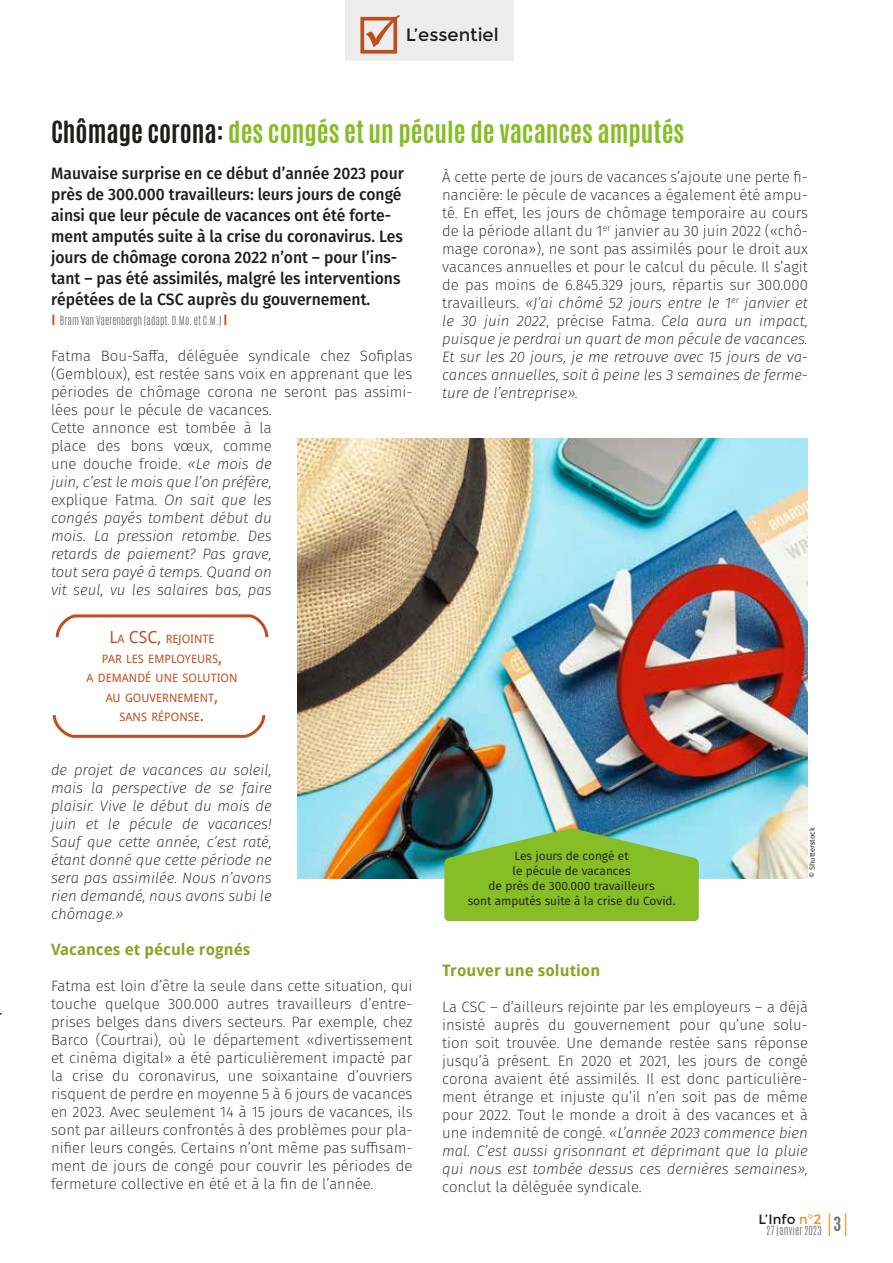
<style>
.page{position:relative;width:893px;height:1263px;background:#fff}
.page>*{position:absolute;margin:0;border:0;box-sizing:border-box;transform-origin:0 0}
.t1{font:300 25.95px "Antonio";color:#ec9228;scale:.64 1}
.t2{font:700 25.5px "Antonio";color:#87bd25}
.t3{font:18px "Montserrat";color:#1d1d1b}
.t4{font:500 16.5px/21px "Fira Sans";color:#1d1d1b;scale:.95 1}
.t5{font:700 15.75px "Droid Sans";color:#89a422}
.t6{font:200 15px/18px "Fira Sans";color:#1d1d1b;text-align:justify}
.t7{font:italic 200 15px/18px "Fira Sans";color:#1d1d1b;text-align:justify}
.t8{font:13.5px "Montserrat";color:#1d1d1b}
.t9{font:12px/15px "Fira Sans";color:#1d1d1b;text-align:center}
.t10{font:11.55px/19.5px "Droid Sans";color:#c24c1d;text-align:center}
.t11{font:300 10.5px "Antonio";color:#70706f}
.t12{font:300 10.5px "Antonio";letter-spacing:.035em;color:#70706f}
.t13{font:7.5px "Fira Sans";color:#1d1d1b}
.s1{color:#1d1d1b}
.s2{font-family:"Montserrat";font-weight:400;font-size:15px;color:#c24c1d}
.s3{font-style:italic}
.s4{font-size:16.5px}
.s5{color:#ec9228}
</style>
<div class="page">
<div style="left:345px;top:0;width:169px;height:61px;background:#ededed"></div>
<svg style="left:360px;top:15px;width:40px;height:39px"></svg>
<svg style="left:55px;top:614px;width:214px;height:24px"></svg>
<svg style="left:52px;top:715px;width:214px;height:23px"></svg>
<img style="left:297px;top:438px;width:511px;height:440px">
<svg style="left:444px;top:828px;width:255px;height:93px;background:#83bc40"></svg>
<p class="t3" style="left:406px;top:24px;width:95px">L’essentiel</p>
<h2 class="t2" style="left:51px;top:113px;width:635px"><span class="s1">Chômage corona:</span> des congés et un pécule de vacances amputés</h2>
<p class="t4" style="left:51px;top:163px;width:373px">Mauvaise surprise en ce début d’année 2023 pour près de 300.000 travailleurs: leurs jours de congé ainsi que leur pécule de vacances ont été forte&shy;ment amputés suite à la crise du coronavirus. Les jours de chômage corona 2022 n’ont – pour l’ins&shy;tant – pas été assimilés, malgré les interventions répétées de la CSC auprès du gouvernement.</p>
<p class="t11" style="left:51px;top:313px;width:178px"><span class="s2">I</span> Bram Van Vaerenbergh (adapt. D.Mo. et C.M.) <span class="s2">I</span></p>
<p class="t6" style="left:51px;top:347px;width:363px;text-align:left">Fatma Bou-Saffa, déléguée syndicale chez Sofiplas (Gembloux), est restée sans voix en apprenant que les périodes de chômage corona ne seront pas assimi&shy;lées pour le pécule de vacances.<br>Cette annonce est tombée à la<br>place des bons vœux, comme<br>une douche froide. <span class="s3">«Le mois de<br>juin, c’est le mois que l’on préfère,<br></span>explique Fatma<span class="s3">. On sait que les<br>congés payés tombent début du<br>mois. La pression retombe. Des<br>retards de paiement? Pas grave,<br>tout sera payé à temps. Quand on<br>vit seul, vu les salaires bas, pas</span></p>
<p class="t10" style="left:87px;top:629px;width:152px"><span class="s4">L</span>A <span class="s4">CSC,</span> REJOINTE<br>PAR LES EMPLOYEURS<span class="s4">,<br></span>A DEMANDÉ UNE SOLUTION<br>AU GOUVERNEMENT<span class="s4">,<br></span>SANS RÉPONSE<span class="s4">.</span></p>
<p class="t7" style="left:51px;top:761px;width:222px">de projet de vacances au soleil, mais la perspective de se faire plaisir. Vive le début du mois de juin et le pécule de vacances!<br>Sauf que cette année, c’est raté, étant donné que cette période ne sera pas assimilée. Nous n’avons rien demandé, nous avons subi le chômage.»</p>
<p class="t5" style="left:51px;top:938px;width:201px">Vacances et pécule rognés</p>
<p class="t6" style="left:51px;top:977px;width:363px">Fatma est loin d’être la seule dans cette situation, qui touche quelque 300.000 autres travailleurs d’entre&shy;prises belges dans divers secteurs. Par exemple, chez Barco (Courtrai), où le département «divertissement et cinéma digital» a été particulièrement impacté par la crise du coronavirus, une soixantaine d’ouvriers risquent de perdre en moyenne 5 à 6 jours de vacances en 2023. Avec seulement 14 à 15 jours de vacances, ils sont par ailleurs confrontés à des problèmes pour pla&shy;nifier leurs congés. Certains n’ont même pas suffisam&shy;ment de jours de congé pour couvrir les périodes de fermeture collective en été et à la fin de l’année.</p>
<p class="t6" style="left:442px;top:168px;width:367px">À cette perte de jours de vacances s’ajoute une perte fi&shy;nancière: le pécule de vacances a également été ampu&shy;té. En effet, les jours de chômage temporaire au cours de la période allant du 1<sup>er</sup> janvier au 30 juin 2022 («chô&shy;mage corona»), ne sont pas assimilés pour le droit aux vacances annuelles et pour le calcul du pécule. Il s’agit de pas moins de 6.845.329 jours, répartis sur 300.000 travailleurs. <span class="s3">«J’ai chômé 52 jours entre le 1</span><sup>er</sup> <span class="s3">janvier et le 30 juin 2022</span>, précise Fatma. <span class="s3">Cela aura un impact, puisque je perdrai un quart de mon pécule de vacances.<br>Et sur les 20 jours, je me retrouve avec 15 jours de va&shy;cances annuelles, soit à peine les 3 semaines de ferme&shy;ture de l’entreprise».</span></p>
<p class="t9" style="left:468px;top:848px;width:209px">Les jours de congé et<br>le pécule de vacances<br>de près de 300.000 travailleurs<br>sont amputés suite à la crise du Covid.</p>
<p class="t13" style="left:807px;top:878px;width:52px;rotate:-90deg">© Shutterstock</p>
<p class="t5" style="left:442px;top:959px;width:160px">Trouver une solution</p>
<p class="t6" style="left:442px;top:997px;width:367px">La CSC – d’ailleurs rejointe par les employeurs – a déjà insisté auprès du gouvernement pour qu’une solu&shy;tion soit trouvée. Une demande restée sans réponse jusqu’à présent. En 2020 et 2021, les jours de congé corona avaient été assimilés. Il est donc particulière&shy;ment étrange et injuste qu’il n’en soit pas de même pour 2022. Tout le monde a droit à des vacances et à une indemnité de congé. <span class="s3">«L’année 2023 commence bien mal. C’est aussi grisonnant et déprimant que la pluie qui nous est tombée dessus ces dernières semaines»,</span></p>
<p class="t6" style="left:442px;top:1177px;width:201px">conclut la déléguée syndicale.</p>
<p class="t8" style="left:759px;top:1211px;width:64px">L’Info <span class="s5">n°2</span></p>
<h1 class="t1" style="left:827px;top:1206px;width:34px">I<sup>3</sup>I</h1>
<p class="t12" style="left:766px;top:1223px;width:57px">27 janvier 2023</p>
</div>
